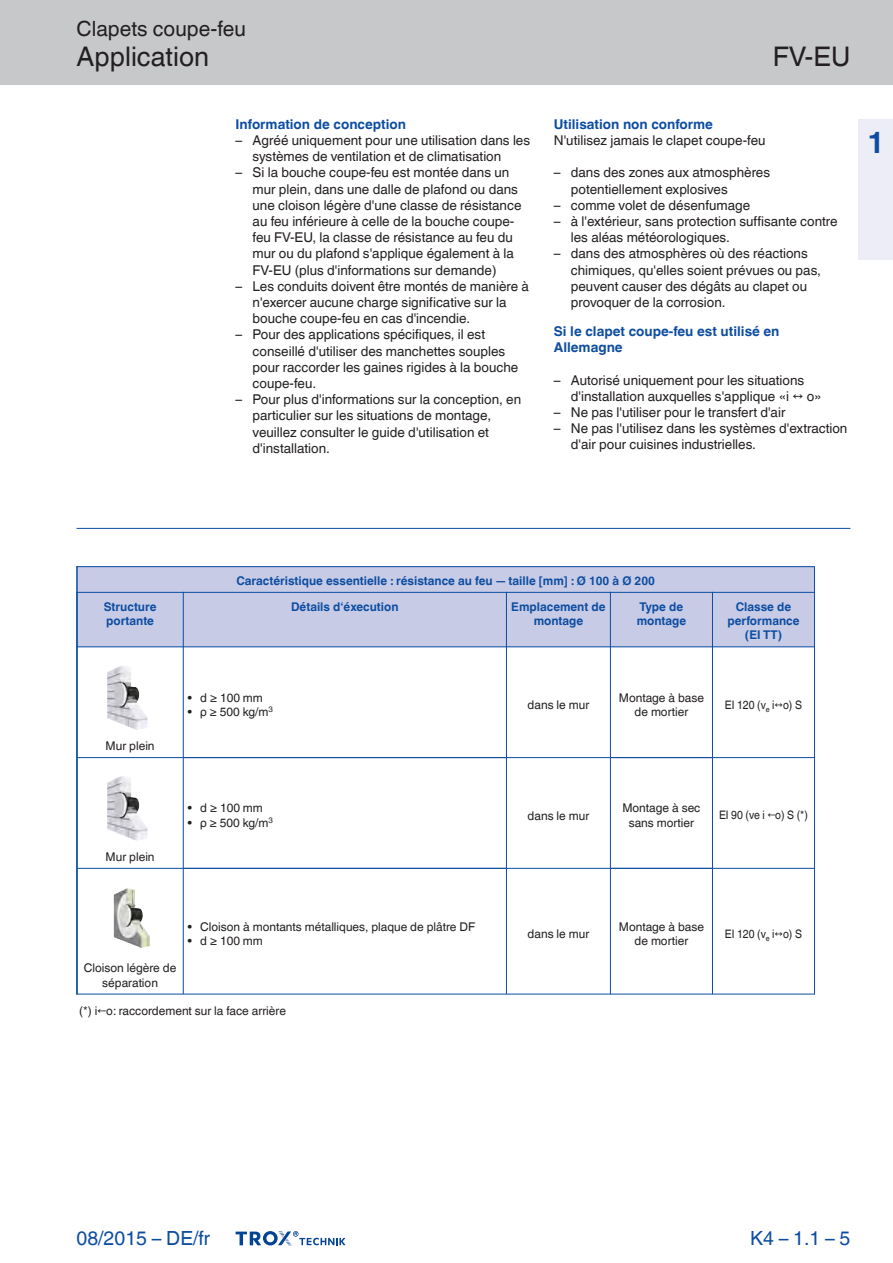
<style>
.page{position:relative;width:893px;height:1263px;background:#fff}
.page>*{position:absolute;margin:0;border:0;box-sizing:border-box;transform-origin:0 0}
.t1{font:700 30px "TROX Helvetica";color:#0d4da1}
.t2{font:27px "TROX Helvetica";color:#231f20}
.t3{font:21px "TROX Helvetica";color:#231f20}
.t4{font:19.5px "TROX Helvetica";color:#0d4da1}
.t5{font:13.5px/16.2px "TROX Helvetica";color:#231f20}
.t6{font:700 13.5px/16.2px "TROX Helvetica";color:#0d4da1}
.t7{font:12px/14.4px "TROX Helvetica";color:#231f20;text-align:center}
.t8{font:700 12px/14.4px "TROX Helvetica";color:#0d4da1}
.t9{font:11.7px "TROX Helvetica";color:#231f20;scale:.9 1}
</style>
<div class="page">
<div style="left:0;top:0;width:893px;height:85px;background:#c7c8ca"></div>
<div style="left:859px;top:119px;width:34px;height:140px;background:#ecedf6"></div>
<hr style="left:77px;top:528px;width:773px;height:1px;background:#0d4da1">
<svg style="left:236px;top:1231px;width:110px;height:15px"></svg>
<div style="left:77px;top:567px;width:737px;height:80px;background:#c7cbe6"></div>
<svg style="left:107px;top:666px;width:41px;height:64px"></svg>
<svg style="left:108px;top:666px;width:13px;height:5px"></svg>
<svg style="left:107px;top:776px;width:41px;height:65px"></svg>
<svg style="left:108px;top:776px;width:13px;height:6px"></svg>
<svg style="left:113px;top:888px;width:37px;height:60px"></svg>
<img style="left:114px;top:888px;width:13px;height:19px">
<hr style="left:77px;top:566px;width:1px;height:428px;background:#0d4da1">
<hr style="left:814px;top:566px;width:1px;height:428px;background:#0d4da1">
<hr style="left:77px;top:566px;width:737px;height:1px;background:#0d4da1">
<hr style="left:183px;top:592px;width:1px;height:55px;background:#0d4da1">
<hr style="left:506px;top:592px;width:1px;height:55px;background:#0d4da1">
<hr style="left:610px;top:592px;width:1px;height:55px;background:#0d4da1">
<hr style="left:712px;top:592px;width:1px;height:55px;background:#0d4da1">
<hr style="left:77px;top:592px;width:107px;height:1px;background:#0d4da1">
<hr style="left:183px;top:592px;width:324px;height:1px;background:#0d4da1">
<hr style="left:506px;top:592px;width:105px;height:1px;background:#0d4da1">
<hr style="left:610px;top:592px;width:103px;height:1px;background:#0d4da1">
<hr style="left:712px;top:592px;width:102px;height:1px;background:#0d4da1">
<hr style="left:77px;top:994px;width:737px;height:1px;background:#0d4da1">
<hr style="left:77px;top:646px;width:106px;height:1px;background:#0d4da1">
<hr style="left:183px;top:646px;width:323px;height:1px;background:#0d4da1">
<hr style="left:183px;top:647px;width:1px;height:111px;background:#0d4da1">
<hr style="left:506px;top:646px;width:104px;height:1px;background:#0d4da1">
<hr style="left:506px;top:647px;width:1px;height:111px;background:#0d4da1">
<hr style="left:610px;top:646px;width:102px;height:1px;background:#0d4da1">
<hr style="left:610px;top:647px;width:1px;height:111px;background:#0d4da1">
<hr style="left:712px;top:646px;width:102px;height:1px;background:#0d4da1">
<hr style="left:712px;top:647px;width:1px;height:111px;background:#0d4da1">
<hr style="left:77px;top:757px;width:106px;height:1px;background:#0d4da1">
<hr style="left:183px;top:757px;width:323px;height:1px;background:#0d4da1">
<hr style="left:183px;top:758px;width:1px;height:110px;background:#0d4da1">
<hr style="left:506px;top:757px;width:104px;height:1px;background:#0d4da1">
<hr style="left:506px;top:758px;width:1px;height:110px;background:#0d4da1">
<hr style="left:610px;top:757px;width:102px;height:1px;background:#0d4da1">
<hr style="left:610px;top:758px;width:1px;height:110px;background:#0d4da1">
<hr style="left:712px;top:757px;width:102px;height:1px;background:#0d4da1">
<hr style="left:712px;top:758px;width:1px;height:110px;background:#0d4da1">
<hr style="left:77px;top:868px;width:106px;height:1px;background:#0d4da1">
<hr style="left:183px;top:868px;width:323px;height:1px;background:#0d4da1">
<hr style="left:183px;top:868px;width:1px;height:126px;background:#0d4da1">
<hr style="left:506px;top:868px;width:104px;height:1px;background:#0d4da1">
<hr style="left:506px;top:868px;width:1px;height:126px;background:#0d4da1">
<hr style="left:610px;top:868px;width:102px;height:1px;background:#0d4da1">
<hr style="left:610px;top:868px;width:1px;height:126px;background:#0d4da1">
<hr style="left:712px;top:868px;width:102px;height:1px;background:#0d4da1">
<hr style="left:712px;top:868px;width:1px;height:126px;background:#0d4da1">
<h3 class="t3" style="left:77px;top:17px;width:171px">Clapets coupe-feu</h3>
<h2 class="t2" style="left:77px;top:41px;width:134px">Application</h2>
<h2 class="t2" style="left:773px;top:41px;width:79px">FV-EU</h2>
<p class="t6" style="left:236px;top:116px;width:172px">Information de conception</p>
<p class="t5" style="left:253px;top:132px;width:279px;text-indent:-17px">– Agréé uniquement pour une utilisation dans les systèmes de ventilation et de climatisation</p>
<p class="t5" style="left:253px;top:165px;width:270px;text-indent:-17px">– Si la bouche coupe-feu est montée dans un mur plein, dans une dalle de plafond ou dans une cloison légère d'une classe de résistance au feu inférieure à celle de la bouche coupe&shy;feu FV-EU, la classe de résistance au feu du mur ou du plafond s'applique également à la FV-EU (plus d'informations sur demande)</p>
<p class="t5" style="left:253px;top:278px;width:278px;text-indent:-17px">– Les conduits doivent être montés de manière à n'exercer aucune charge significative sur la bouche coupe-feu en cas d'incendie.</p>
<p class="t5" style="left:253px;top:327px;width:267px;text-indent:-17px">– Pour des applications spécifiques, il est conseillé d'utiliser des manchettes souples pour raccorder les gaines rigides à la bouche coupe-feu.</p>
<p class="t5" style="left:253px;top:391px;width:270px;text-indent:-17px">– Pour plus d'informations sur la conception, en particulier sur les situations de montage, veuillez consulter le guide d'utilisation et d'installation.</p>
<p class="t6" style="left:554px;top:116px;width:161px">Utilisation non conforme</p>
<p class="t5" style="left:554px;top:132px;width:213px">N'utilisez jamais le clapet coupe-feu</p>
<p class="t5" style="left:571px;top:165px;width:201px;text-indent:-17px">– dans des zones aux atmosphères potentiellement explosives</p>
<p class="t5" style="left:554px;top:197px;width:198px">– comme volet de désenfumage</p>
<p class="t5" style="left:571px;top:213px;width:268px;text-indent:-17px">– à l'extérieur, sans protection suffisante contre les aléas météorologiques.</p>
<p class="t5" style="left:571px;top:246px;width:252px;text-indent:-17px">– dans des atmosphères où des réactions chimiques, qu'elles soient prévues ou pas, peuvent causer des dégâts au clapet ou provoquer de la corrosion.</p>
<p class="t6" style="left:554px;top:323px;width:227px">Si le clapet coupe-feu est utilisé en<br>Allemagne</p>
<p class="t5" style="left:571px;top:372px;width:252px;text-indent:-17px">– Autorisé uniquement pour les situations d'installation auxquelles s'applique «i ↔ o»</p>
<p class="t5" style="left:554px;top:404px;width:233px">– Ne pas l'utiliser pour le transfert d'air</p>
<p class="t5" style="left:571px;top:420px;width:278px;text-indent:-17px">– Ne pas l'utilisez dans les systèmes d'extraction d'air pour cuisines industrielles.</p>
<h1 class="t1" style="left:867px;top:125px;width:19px">1</h1>
<p class="t8" style="left:104px;top:599px;width:54px">Structure portante</p>
<p class="t7" style="left:106px;top:739px;width:50px">Mur plein</p>
<p class="t7" style="left:106px;top:850px;width:50px">Mur plein</p>
<p class="t8" style="left:237px;top:574px;width:420px">Caractéristique essentielle : résistance au feu ― taille [mm] : Ø 100 à Ø 200</p>
<p class="t8" style="left:291px;top:599px;width:109px">Détails d‘éxecution</p>
<p class="t7" style="left:188px;top:690px;width:77px">• d≥100mm</p>
<p class="t7" style="left:188px;top:705px;width:87px">• ρ ≥ 500 kg/m<sup>3</sup></p>
<p class="t8" style="left:511px;top:599px;width:96px;text-align:center">Emplacement de montage</p>
<p class="t8" style="left:637px;top:599px;width:51px">Type de montage</p>
<p class="t7" style="left:528px;top:697px;width:63px">dans le mur</p>
<p class="t7" style="left:619px;top:690px;width:87px">Montage à base de mortier</p>
<p class="t8" style="left:727px;top:599px;width:74px;text-align:center">Classe de performance (EI TT)</p>
<p class="t9" style="left:725px;top:698px;width:87px">EI 120 (v<sub>e</sub> i↔o) S</p>
<p class="t7" style="left:188px;top:801px;width:77px">• d≥100mm</p>
<p class="t7" style="left:188px;top:815px;width:87px">• ρ ≥ 500 kg/m<sup>3</sup></p>
<p class="t7" style="left:528px;top:808px;width:63px">dans le mur</p>
<p class="t7" style="left:622px;top:801px;width:80px">Montage à sec sans mortier</p>
<p class="t9" style="left:719px;top:808px;width:100px">EI 90 (ve i ←o) S (*)</p>
<p class="t7" style="left:84px;top:960px;width:94px;line-height:15px">Cloison légère de séparation</p>
<p class="t7" style="left:188px;top:919px;width:289px">• Cloison à montants métalliques, plaque de plâtre DF</p>
<p class="t7" style="left:188px;top:933px;width:77px">• d≥100mm</p>
<p class="t7" style="left:79px;top:1003px;width:208px">(*) i←o: raccordement sur la face arrière</p>
<p class="t7" style="left:528px;top:926px;width:63px">dans le mur</p>
<p class="t7" style="left:619px;top:919px;width:87px">Montage à base de mortier</p>
<p class="t9" style="left:725px;top:927px;width:87px">EI 120 (v<sub>e</sub> i↔o) S</p>
<h3 class="t4" style="left:77px;top:1227px;width:135px">08/2015 – DE/fr</h3>
<h3 class="t4" style="left:750px;top:1227px;width:102px">K4 – 1.1 – 5</h3>
</div>
